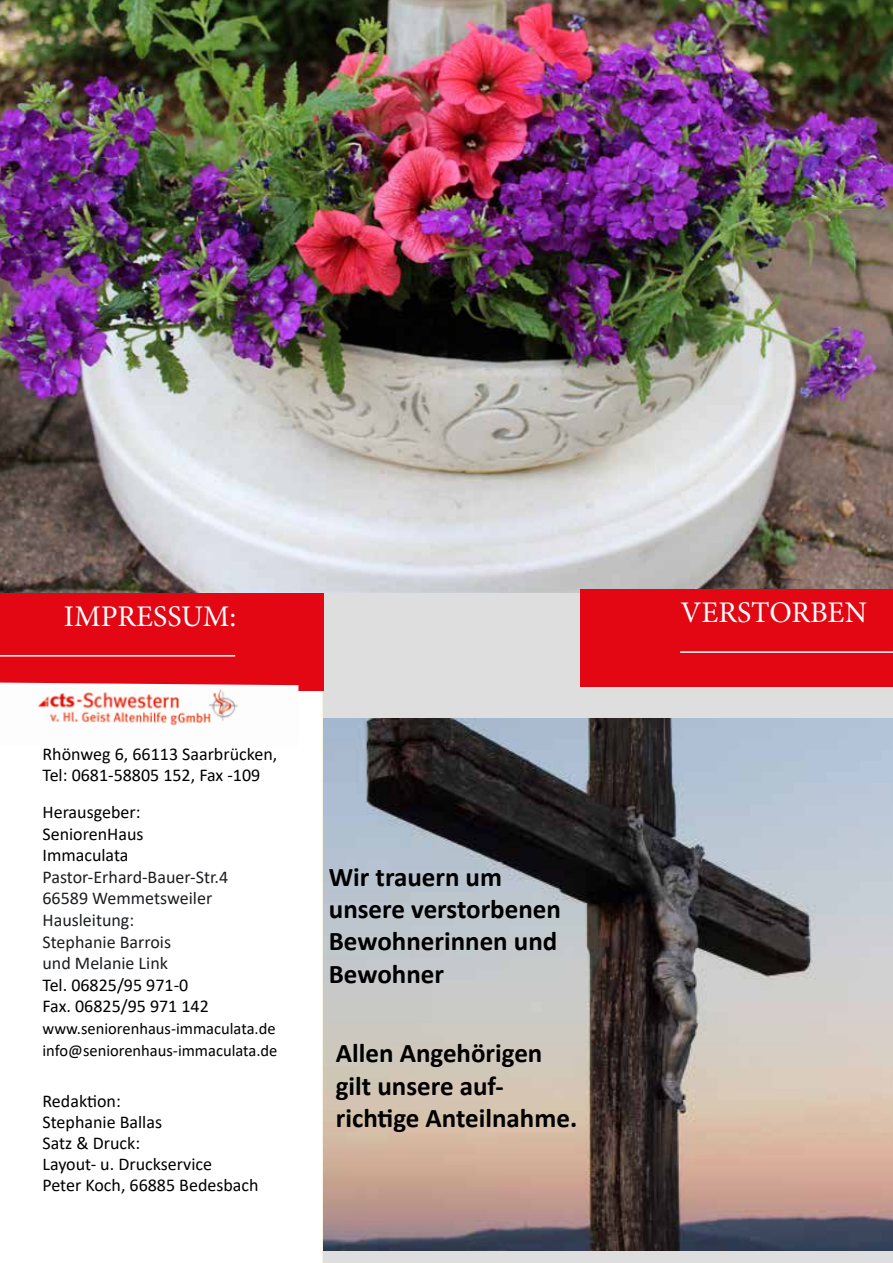
<style>
.page{position:relative;width:893px;height:1263px;background:#fff}
.page>*{position:absolute;margin:0;border:0;box-sizing:border-box;transform-origin:0 0}
.t1{font:30px "Minion Pro";color:#fff}
.t2{font:700 27px/32.4px "Calibri";color:#000}
.t3{font:18px/21.6px "Calibri";color:#000}
.t4{font:18px/21.6px "Calibri";color:#1c1e21}
.t5{font:16.5px/21.6px "Calibri";color:#000}
</style>
<div class="page">
<img style="left:0;top:0;width:893px;height:592px">
<div style="left:323px;top:593px;width:570px;height:670px;background:#dedede"></div>
<div style="left:0;top:593px;width:323px;height:98px;background:#e30613"></div>
<hr style="left:0;top:655px;width:235px;height:1px;background:#fff">
<div style="left:580px;top:589px;width:313px;height:98px;background:#e30613"></div>
<hr style="left:680px;top:651px;width:213px;height:2px;background:#fff">
<img style="left:0;top:682px;width:298px;height:44px">
<img style="left:323px;top:719px;width:570px;height:532px">
<h1 class="t1" style="left:64px;top:596px;width:174px">IMPRESSUM:</h1>
<h1 class="t1" style="left:680px;top:592px;width:188px">VERSTORBEN</h1>
<p class="t3" style="left:43px;top:742px;width:236px">Rhönweg 6, 66113 Saarbrücken,<br>Tel: 0681-58805 152, Fax -109</p>
<p class="t3" style="left:43px;top:801px;width:103px">Herausgeber:<br>SeniorenHaus<br>Immaculata</p>
<p class="t4" style="left:43px;top:865px;width:187px">Pastor-Erhard-Bauer-Str.4<br>66589 Wemmetsweiler<br>Hausleitung:<br>Stephanie Barrois<br>und Melanie Link</p>
<p class="t3" style="left:43px;top:973px;width:168px">Tel. 06825/95 971-0<br>Fax. 06825/95 971 142</p>
<p class="t5" style="left:43px;top:1017px;width:236px">www.seniorenhaus-immaculata.de info@seniorenhaus-immaculata.de</p>
<p class="t3" style="left:43px;top:1090px;width:218px;line-height:21.1px">Redaktion:<br>Stephanie Ballas<br>Satz &amp; Druck:<br>Layout- u. Druckservice<br>Peter Koch, 66885 Bedesbach</p>
<h2 class="t2" style="left:329px;top:860px;width:234px">Wir trauern um unsere verstorbenen<br>Bewohnerinnen und<br>Bewohner</h2>
<h2 class="t2" style="left:336px;top:1036px;width:243px">Allen Angehörigen gilt unsere auf&shy;richtige Anteilnahme.</h2>
</div>
